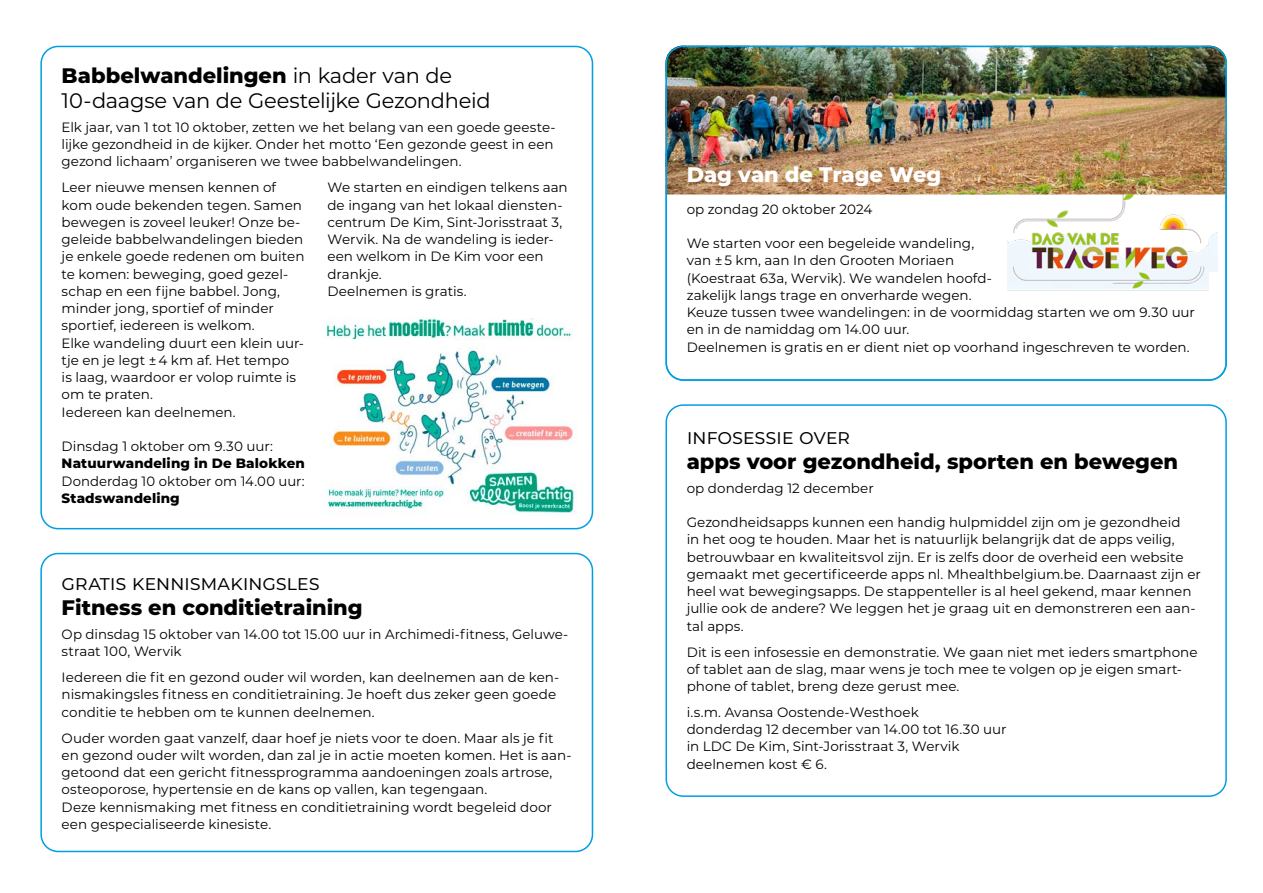
<style>
.page{position:relative;width:1263px;height:893px;background:#fff}
.page>*{position:absolute;margin:0;border:0;box-sizing:border-box;transform-origin:0 0}
.t1{font:21px/25.2px "Montserrat";letter-spacing:-.015em;color:#000}
.t2{font:800 21px "Montserrat";color:#000}
.t3{font:800 21px "Montserrat";color:#fff}
.t4{font:13.5px/17.2px "Montserrat";color:#000}
.t5{font:800 13.5px "Montserrat";letter-spacing:.01em;color:#000}
.s1{font-weight:800}
</style>
<div class="page">
<div style="left:40px;top:46px;width:553px;height:483px;border:2px solid #009ee3;border-radius:17px"></div>
<div style="left:665px;top:404px;width:562px;height:393px;border:2px solid #009ee3;border-radius:17px"></div>
<div style="left:40px;top:553px;width:553px;height:299px;border:2px solid #009ee3;border-radius:17px"></div>
<img style="left:668px;top:46px;width:559px;height:149px">
<img style="left:323px;top:347px;width:263px;height:178px">
<img style="left:322px;top:317px;width:130px;height:23px">
<img style="left:453px;top:319px;width:119px;height:21px">
<div style="left:665px;top:46px;width:562px;height:335px;border:2px solid #009ee3;border-radius:17px"></div>
<img style="left:1007px;top:195px;width:210px;height:76px">
<img style="left:1007px;top:265px;width:202px;height:26px">
<h1 class="t1" style="left:62px;top:62px;width:430px"><span class="s1">Babbelwandelingen</span> in kader van de<br>10-daagse van de Geestelijke Gezondheid</h1>
<p class="t4" style="left:62px;top:118px;width:496px">Elk jaar, van 1 tot 10 oktober, zetten we het belang van een goede geeste&shy;lijke gezondheid in de kijker. Onder het motto ‘Een gezonde geest in een gezond lichaam’ organiseren we twee babbelwandelingen.</p>
<p class="t4" style="left:62px;top:178px;width:244px">Leer nieuwe mensen kennen of kom oude bekenden tegen. Samen bewegen is zoveel leuker! Onze be&shy;geleide babbelwandelingen bieden je enkele goede redenen om buiten te komen: beweging, goed gezel&shy;schap en een fijne babbel. Jong, minder jong, sportief of minder sportief, iedereen is welkom.<br>Elke wandeling duurt een klein uur&shy;tje en je legt ± 4 km af. Het tempo<br>is laag, waardoor er volop ruimte is om te praten.<br>Iedereen kan deelnemen.</p>
<p class="t4" style="left:62px;top:437px;width:213px">Dinsdag 1 oktober om 9.30 uur:</p>
<p class="t5" style="left:62px;top:454px;width:245px">Natuurwandeling in De Balokken</p>
<p class="t4" style="left:62px;top:472px;width:244px">Donderdag 10 oktober om 14.00 uur:</p>
<p class="t5" style="left:62px;top:488px;width:120px">Stadswandeling</p>
<p class="t4" style="left:327px;top:178px;width:242px">We starten en eindigen telkens aan de ingang van het lokaal diensten&shy;centrum De Kim, Sint-Jorisstraat 3,<br>Wervik. Na de wandeling is ieder&shy;een welkom in De Kim voor een drankje.<br>Deelnemen is gratis.</p>
<h1 class="t1" style="left:62px;top:569px;width:260px">gratis kennismakingsles</h1>
<h1 class="t2" style="left:62px;top:592px;width:302px">Fitness en conditietraining</h1>
<p class="t4" style="left:62px;top:625px;width:508px">Op dinsdag 15 oktober van 14.00 tot 15.00 uur in Archimedi-fitness, Geluwe&shy;straat 100, Wervik</p>
<p class="t4" style="left:62px;top:668px;width:499px">Iedereen die fit en gezond ouder wil worden, kan deelnemen aan de ken&shy;nismakingsles fitness en conditietraining. Je hoeft dus zeker geen goede conditie te hebben om te kunnen deelnemen.</p>
<p class="t4" style="left:62px;top:729px;width:511px">Ouder worden gaat vanzelf, daar hoef je niets voor te doen. Maar als je fit en gezond ouder wilt worden, dan zal je in actie moeten komen. Het is aan&shy;getoond dat een gericht fitnessprogramma aandoeningen zoals artrose, osteoporose, hypertensie en de kans op vallen, kan tegengaan.<br>Deze kennismaking met fitness en conditietraining wordt begeleid door een gespecialiseerde kinesiste.</p>
<h1 class="t3" style="left:687px;top:159px;width:256px">Dag van de Trage Weg</h1>
<p class="t4" style="left:687px;top:200px;width:187px">op zondag 20 oktober 2024</p>
<p class="t4" style="left:687px;top:234px;width:510px">We starten voor een begeleide wandeling,<br>van ± 5 km, aan In den Grooten Moriaen<br>(Koestraat 63a, Wervik). We wandelen hoofd-<br>zakelijk langs trage en onverharde wegen.<br>Keuze tussen twee wandelingen: in de voormiddag starten we om 9.30 uur en in de namiddag om 14.00 uur.<br>Deelnemen is gratis en er dient niet op voorhand ingeschreven te worden.</p>
<h1 class="t1" style="left:687px;top:423px;width:165px">infosessie over</h1>
<h1 class="t2" style="left:687px;top:446px;width:493px">apps voor gezondheid, sporten en bewegen</h1>
<p class="t4" style="left:687px;top:479px;width:189px">op donderdag 12 december</p>
<p class="t4" style="left:687px;top:513px;width:516px">Gezondheidsapps kunnen een handig hulpmiddel zijn om je gezondheid<br>in het oog te houden. Maar het is natuurlijk belangrijk dat de apps veilig, betrouwbaar en kwaliteitsvol zijn. Er is zelfs door de overheid een website gemaakt met gecertificeerde apps nl. Mhealthbelgium.be. Daarnaast zijn er heel wat bewegingsapps. De stappenteller is al heel gekend, maar kennen jullie ook de andere? We leggen het je graag uit en demonstreren een aan&shy;tal apps.</p>
<p class="t4" style="left:687px;top:643px;width:512px">Dit is een infosessie en demonstratie. We gaan niet met ieders smartphone of tablet aan de slag, maar wens je toch mee te volgen op je eigen smart&shy;phone of tablet, breng deze gerust mee.</p>
<p class="t4" style="left:687px;top:703px;width:321px">i.s.m. Avansa Oostende-Westhoek<br>donderdag 12 december van 14.00 tot 16.30 uur in LDC De Kim, Sint-Jorisstraat 3, Wervik deelnemen kost € 6.</p>
</div>
